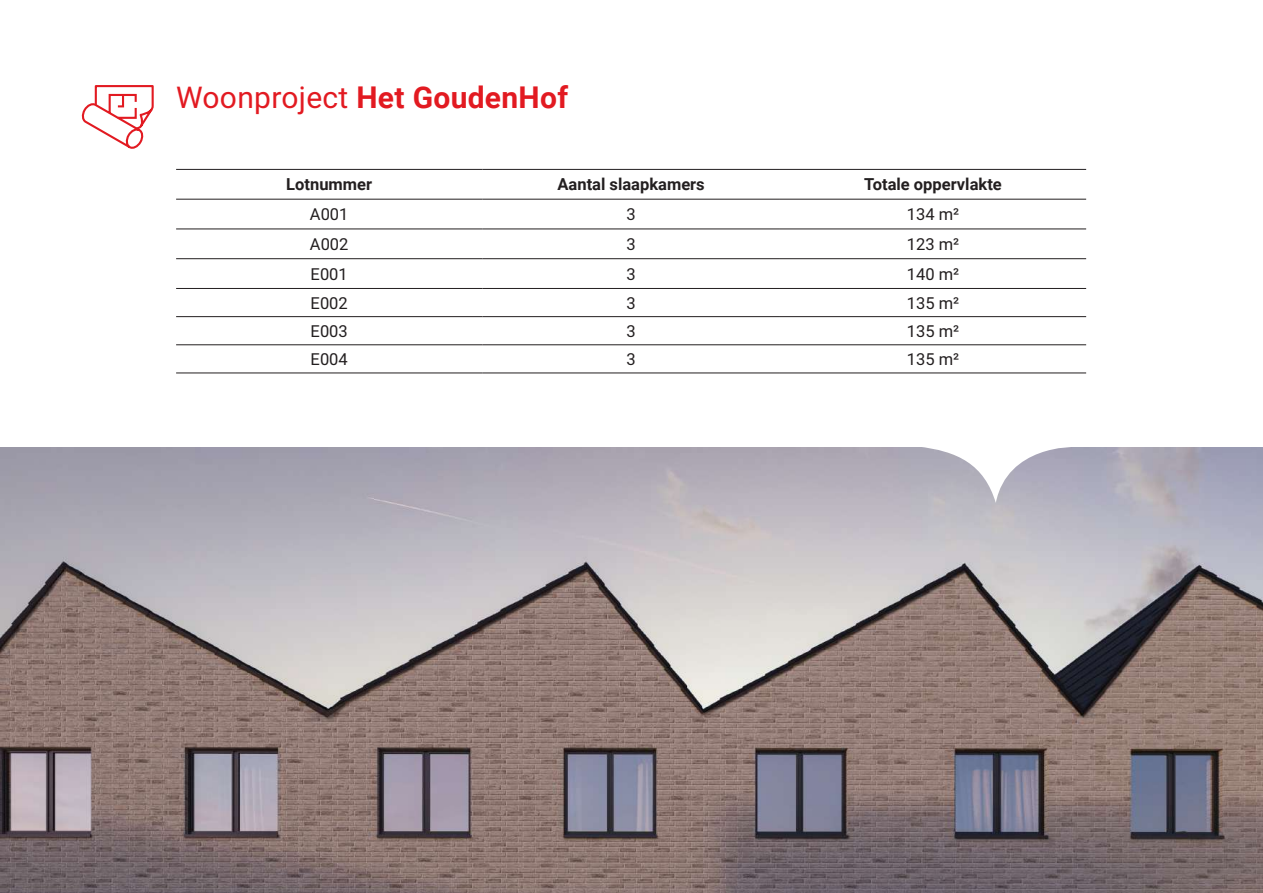
<style>
.page{position:relative;width:1263px;height:893px;background:#fff}
.page>*{position:absolute;margin:0;border:0;box-sizing:border-box;transform-origin:0 0}
.t1{font:700 30px "Roboto";letter-spacing:.01em;color:#e21a21}
.t2{font:16.5px "Roboto";color:#231f20}
.t3{font:700 16.5px "Roboto";color:#231f20}
.s1{font-weight:400}
</style>
<div class="page">
<svg style="left:81px;top:85px;width:73px;height:64px"></svg>
<img style="left:0;top:448px;width:1263px;height:445px">
<svg style="left:917px;top:447px;width:157px;height:56px"></svg>
<hr style="left:176px;top:169px;width:306px;height:1px;background:#231f20">
<hr style="left:482px;top:169px;width:298px;height:1px;background:#231f20">
<hr style="left:780px;top:169px;width:306px;height:1px;background:#231f20">
<hr style="left:176px;top:199px;width:306px;height:1px;background:#231f20">
<hr style="left:482px;top:199px;width:298px;height:1px;background:#231f20">
<hr style="left:780px;top:199px;width:306px;height:1px;background:#231f20">
<hr style="left:176px;top:229px;width:306px;height:1px;background:#231f20">
<hr style="left:482px;top:229px;width:298px;height:1px;background:#231f20">
<hr style="left:780px;top:229px;width:306px;height:1px;background:#231f20">
<hr style="left:176px;top:258px;width:306px;height:1px;background:#231f20">
<hr style="left:482px;top:258px;width:298px;height:1px;background:#231f20">
<hr style="left:780px;top:258px;width:306px;height:1px;background:#231f20">
<hr style="left:176px;top:288px;width:306px;height:1px;background:#231f20">
<hr style="left:482px;top:288px;width:298px;height:1px;background:#231f20">
<hr style="left:780px;top:288px;width:306px;height:1px;background:#231f20">
<hr style="left:176px;top:316px;width:306px;height:1px;background:#231f20">
<hr style="left:482px;top:316px;width:298px;height:1px;background:#231f20">
<hr style="left:780px;top:316px;width:306px;height:1px;background:#231f20">
<hr style="left:176px;top:344px;width:306px;height:1px;background:#231f20">
<hr style="left:482px;top:344px;width:298px;height:1px;background:#231f20">
<hr style="left:780px;top:344px;width:306px;height:1px;background:#231f20">
<hr style="left:176px;top:373px;width:306px;height:1px;background:#231f20">
<hr style="left:482px;top:373px;width:298px;height:1px;background:#231f20">
<hr style="left:780px;top:373px;width:306px;height:1px;background:#231f20">
<h1 class="t1" style="left:176px;top:76px;width:393px"><span class="s1">Woonproject</span> Het GoudenHof</h1>
<p class="t3" style="left:286px;top:173px;width:87px">Lotnummer</p>
<p class="t3" style="left:557px;top:173px;width:149px">Aantal slaapkamers</p>
<p class="t3" style="left:864px;top:173px;width:139px">Totale oppervlakte</p>
<p class="t2" style="left:310px;top:203px;width:40px">A001</p>
<p class="t2" style="left:626px;top:203px;width:11px">3</p>
<p class="t2" style="left:907px;top:203px;width:54px">134 m²</p>
<p class="t2" style="left:310px;top:233px;width:40px">A002</p>
<p class="t2" style="left:626px;top:233px;width:11px">3</p>
<p class="t2" style="left:907px;top:233px;width:54px">123 m²</p>
<p class="t2" style="left:311px;top:262px;width:39px">E001</p>
<p class="t2" style="left:626px;top:262px;width:11px">3</p>
<p class="t2" style="left:907px;top:262px;width:54px">140 m²</p>
<p class="t2" style="left:311px;top:291px;width:39px">E002</p>
<p class="t2" style="left:626px;top:291px;width:11px">3</p>
<p class="t2" style="left:907px;top:291px;width:54px">135 m²</p>
<p class="t2" style="left:311px;top:319px;width:39px">E003</p>
<p class="t2" style="left:626px;top:319px;width:11px">3</p>
<p class="t2" style="left:907px;top:319px;width:54px">135 m²</p>
<p class="t2" style="left:311px;top:348px;width:39px">E004</p>
<p class="t2" style="left:626px;top:348px;width:11px">3</p>
<p class="t2" style="left:907px;top:348px;width:54px">135 m²</p>
</div>
